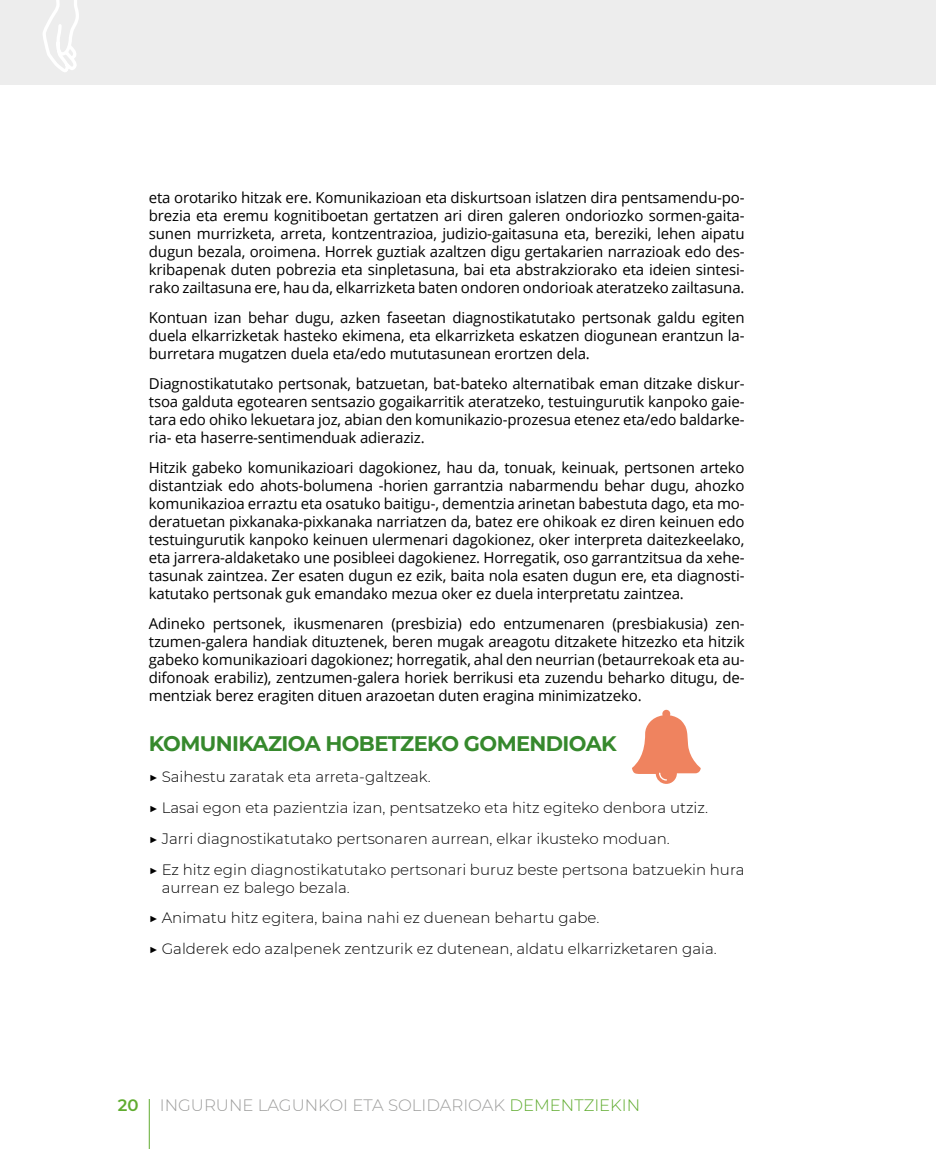
<style>
.page{position:relative;width:936px;height:1149px;background:#fff}
.page>*{position:absolute;margin:0;border:0;box-sizing:border-box;transform-origin:0 0}
.t1{font:700 21px "Montserrat";letter-spacing:-.03em;color:#36892d}
.t2{font:300 16.5px "Montserrat";color:#9d9d9c}
.t3{font:600 16.5px "Montserrat";color:#60ac30}
.t4{font:15px/18px "Open Sans";letter-spacing:-.01em;color:#000;text-align:justify}
.t5{font:300 15px/30.8px "Montserrat";color:#000}
.t6{font:700 11.4px "Montserrat";color:#000}
.s1{font-weight:400}
.s2{color:#60ac30}
</style>
<div class="page">
<div style="left:0;top:0;width:935px;height:85px;background:#ededed"></div>
<hr style="left:149px;top:1098px;width:1px;height:50px;background:#60ac30">
<svg style="left:43px;top:0;width:36px;height:72px"></svg>
<svg style="left:632px;top:709px;width:68px;height:74px"></svg>
<p class="t4" style="left:149px;top:188px;width:597px">eta orotariko hitzak ere. Komunikazioan eta diskurtsoan islatzen dira pentsamendu-po&shy;brezia eta eremu kognitiboetan gertatzen ari diren galeren ondoriozko sormen-gaita&shy;sunen murrizketa, arreta, kontzentrazioa, judizio-gaitasuna eta, bereziki, lehen aipatu dugun bezala, oroimena. Horrek guztiak azaltzen digu gertakarien narrazioak edo des&shy;kribapenak duten pobrezia eta sinpletasuna, bai eta abstrakziorako eta ideien sintesi&shy;rako zailtasuna ere, hau da, elkarrizketa baten ondoren ondorioak ateratzeko zailtasuna.</p>
<p class="t4" style="left:149px;top:308px;width:597px">Kontuan izan behar dugu, azken faseetan diagnostikatutako pertsonak galdu egiten duela elkarrizketak hasteko ekimena, eta elkarrizketa eskatzen diogunean erantzun la&shy;burretara mugatzen duela eta/edo mututasunean erortzen dela.</p>
<p class="t4" style="left:149px;top:374px;width:597px">Diagnostikatutako pertsonak, batzuetan, bat-bateko alternatibak eman ditzake diskur&shy;tsoa galduta egotearen sentsazio gogaikarritik ateratzeko, testuingurutik kanpoko gaie&shy;tara edo ohiko lekuetara joz, abian den komunikazio-prozesua etenez eta/edo baldarke&shy;ria- eta haserre-sentimenduak adieraziz.</p>
<p class="t4" style="left:149px;top:458px;width:597px">Hitzik gabeko komunikazioari dagokionez, hau da, tonuak, keinuak, pertsonen arteko distantziak edo ahots-bolumena -horien garrantzia nabarmendu behar dugu, ahozko komunikazioa erraztu eta osatuko baitigu-, dementzia arinetan babestuta dago, eta mo&shy;deratuetan pixkanaka-pixkanaka narriatzen da, batez ere ohikoak ez diren keinuen edo testuingurutik kanpoko keinuen ulermenari dagokionez, oker interpreta daitezkeelako, eta jarrera-aldaketako une posibleei dagokienez. Horregatik, oso garrantzitsua da xehe&shy;tasunak zaintzea. Zer esaten dugun ez ezik, baita nola esaten dugun ere, eta diagnosti&shy;katutako pertsonak guk emandako mezua oker ez duela interpretatu zaintzea.</p>
<p class="t4" style="left:149px;top:614px;width:597px">Adineko pertsonek, ikusmenaren (presbizia) edo entzumenaren (presbiakusia) zen&shy;tzumen-galera handiak dituztenek, beren mugak areagotu ditzakete hitzezko eta hitzik gabeko komunikazioari dagokionez; horregatik, ahal den neurrian (betaurrekoak eta au&shy;difonoak erabiliz), zentzumen-galera horiek berrikusi eta zuzendu beharko ditugu, de&shy;mentziak berez eragiten dituen arazoetan duten eragina minimizatzeko.</p>
<h1 class="t1" style="left:149px;top:728px;width:469px">KOMUNIKAZIOA HOBETZEKO GOMENDIOAK</h1>
<p class="t5" style="left:149px;top:760px;width:597px"><span class="s1">▶</span> Saihestu zaratak eta arreta-galtzeak.<br><span class="s1">▶</span> Lasai egon eta pazientzia izan, pentsatzeko eta hitz egiteko denbora utziz.<br><span class="s1">▶</span> Jarri diagnostikatutako pertsonaren aurrean, elkar ikusteko moduan.<br><span class="s1">▶</span> Ez hitz egin diagnostikatutako pertsonari buruz beste pertsona batzuekin hura</p>
<p class="t5" style="left:149px;top:871px;width:569px;text-indent:13px">aurrean ez balego bezala.<br><span class="s1">▶</span> Animatu hitz egitera, baina nahi ez duenean behartu gabe.<br><span class="s1">▶</span> Galderek edo azalpenek zentzurik ez dutenean, aldatu elkarrizketaren gaia.</p>
<p class="t6" style="left:595px;top:801px;width:146px">distracciones durante la</p>
<p class="t3" style="left:118px;top:1092px;width:22px">20</p>
<p class="t2" style="left:160px;top:1093px;width:481px">INGURUNE LAGUNKOI ETA SOLIDARIOAK <span class="s2">DEMENTZIEKIN</span></p>
</div>
